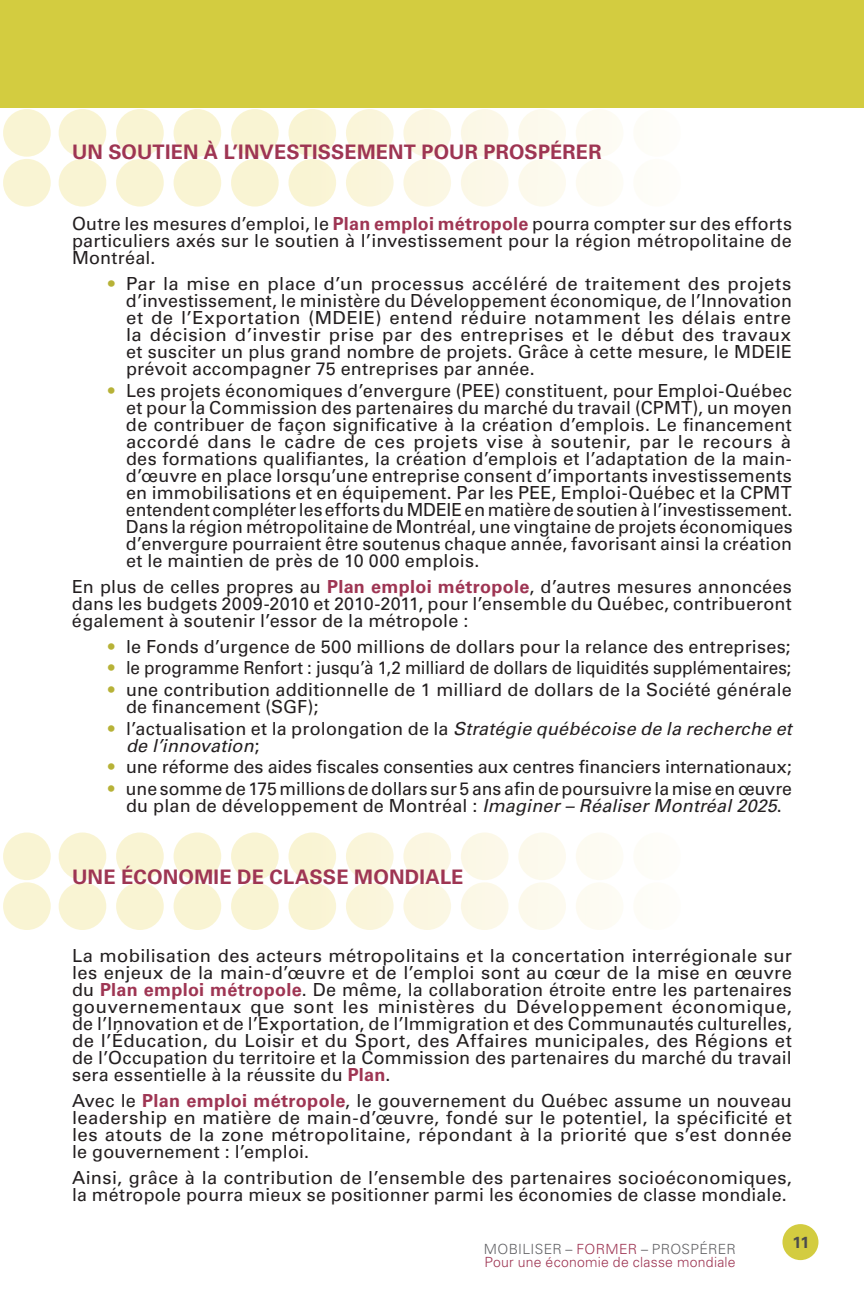
<style>
.page{position:relative;width:864px;height:1296px;background:#fff}
.page>*{position:absolute;margin:0;border:0;box-sizing:border-box;transform-origin:0 0}
.t1{font:700 20px "Univers";letter-spacing:.01em;color:#9e3553}
.t2{font:18px/17px "Univers LT Std";letter-spacing:.01em;color:#231f20;text-align:justify}
.t3{font:18px "Univers LT Std";letter-spacing:.01em;color:#231f20;scale:.95 1}
.t4{font:italic 18px "Univers";letter-spacing:.01em;color:#231f20}
.t5{font:700 16px "Univers LT Std";color:#4b4c4d}
.t6{font:300 14px/13px "Univers";letter-spacing:.02em;color:#9e3553}
.s1{font-weight:700;color:#9e3553}
.s2{color:#b7b237}
.s3{font-family:"Univers";font-style:italic}
.s4{font-family:"Univers LT Std";font-style:normal}
.s5{color:#636366}
</style>
<div class="page">
<div style="left:782px;top:1224px;width:36px;height:36px;background:#d3cc40;border-radius:50%"></div>
<div style="left:59px;top:109px;width:47px;height:48px;background:#f9f4d3;border-radius:50%"></div>
<div style="left:59px;top:159px;width:47px;height:48px;background:#f9f4d3;border-radius:50%"></div>
<div style="left:116px;top:109px;width:48px;height:48px;background:#f9f4d3;border-radius:50%"></div>
<div style="left:116px;top:159px;width:48px;height:48px;background:#f9f4d3;border-radius:50%"></div>
<div style="left:174px;top:109px;width:47px;height:48px;background:#f9f4d3;border-radius:50%"></div>
<div style="left:174px;top:159px;width:47px;height:48px;background:#f9f4d3;border-radius:50%"></div>
<div style="left:231px;top:109px;width:48px;height:48px;background:#f9f4d3;border-radius:50%"></div>
<div style="left:231px;top:159px;width:48px;height:48px;background:#f9f4d3;border-radius:50%"></div>
<div style="left:288px;top:109px;width:48px;height:48px;background:#f9f4d4;border-radius:50%"></div>
<div style="left:288px;top:159px;width:48px;height:48px;background:#f9f4d4;border-radius:50%"></div>
<div style="left:346px;top:109px;width:48px;height:48px;background:#faf5db;border-radius:50%"></div>
<div style="left:346px;top:159px;width:48px;height:48px;background:#faf5db;border-radius:50%"></div>
<div style="left:403px;top:109px;width:48px;height:48px;background:#fbf6e1;border-radius:50%"></div>
<div style="left:403px;top:159px;width:48px;height:48px;background:#fbf6e1;border-radius:50%"></div>
<div style="left:461px;top:109px;width:48px;height:48px;background:#fcf8e7;border-radius:50%"></div>
<div style="left:461px;top:159px;width:48px;height:48px;background:#fcf8e8;border-radius:50%"></div>
<div style="left:518px;top:109px;width:48px;height:48px;background:#fcfaed;border-radius:50%"></div>
<div style="left:518px;top:159px;width:48px;height:48px;background:#fcfaed;border-radius:50%"></div>
<div style="left:576px;top:109px;width:47px;height:48px;background:#fdfbf3;border-radius:50%"></div>
<div style="left:576px;top:159px;width:47px;height:48px;background:#fdfbf3;border-radius:50%"></div>
<div style="left:633px;top:109px;width:48px;height:48px;background:#fefdf8;border-radius:50%"></div>
<div style="left:633px;top:159px;width:48px;height:48px;background:#fefdf8;border-radius:50%"></div>
<div style="left:3px;top:109px;width:48px;height:48px;background:#f9f4d3;border-radius:50%"></div>
<div style="left:3px;top:159px;width:48px;height:48px;background:#f9f4d3;border-radius:50%"></div>
<div style="left:59px;top:832px;width:47px;height:48px;background:#f9f4d3;border-radius:50%"></div>
<div style="left:59px;top:882px;width:47px;height:48px;background:#f9f4d3;border-radius:50%"></div>
<div style="left:116px;top:832px;width:48px;height:48px;background:#f9f4d3;border-radius:50%"></div>
<div style="left:116px;top:882px;width:48px;height:48px;background:#f9f4d3;border-radius:50%"></div>
<div style="left:174px;top:832px;width:47px;height:48px;background:#f9f4d3;border-radius:50%"></div>
<div style="left:174px;top:882px;width:47px;height:48px;background:#f9f4d3;border-radius:50%"></div>
<div style="left:231px;top:832px;width:48px;height:48px;background:#f9f4d3;border-radius:50%"></div>
<div style="left:231px;top:882px;width:48px;height:48px;background:#f9f4d3;border-radius:50%"></div>
<div style="left:288px;top:832px;width:48px;height:48px;background:#f9f4d4;border-radius:50%"></div>
<div style="left:288px;top:882px;width:48px;height:48px;background:#f9f4d4;border-radius:50%"></div>
<div style="left:346px;top:832px;width:48px;height:48px;background:#faf5db;border-radius:50%"></div>
<div style="left:346px;top:882px;width:48px;height:48px;background:#faf5db;border-radius:50%"></div>
<div style="left:403px;top:832px;width:48px;height:48px;background:#fbf6e1;border-radius:50%"></div>
<div style="left:403px;top:882px;width:48px;height:48px;background:#fbf6e1;border-radius:50%"></div>
<div style="left:461px;top:832px;width:48px;height:48px;background:#fcf8e7;border-radius:50%"></div>
<div style="left:461px;top:882px;width:48px;height:48px;background:#fcf8e8;border-radius:50%"></div>
<div style="left:518px;top:832px;width:48px;height:48px;background:#fcfaed;border-radius:50%"></div>
<div style="left:518px;top:882px;width:48px;height:48px;background:#fcfaed;border-radius:50%"></div>
<div style="left:576px;top:832px;width:47px;height:48px;background:#fdfbf3;border-radius:50%"></div>
<div style="left:576px;top:882px;width:47px;height:48px;background:#fdfbf3;border-radius:50%"></div>
<div style="left:633px;top:832px;width:48px;height:48px;background:#fefdf8;border-radius:50%"></div>
<div style="left:633px;top:882px;width:48px;height:48px;background:#fefdf8;border-radius:50%"></div>
<div style="left:3px;top:832px;width:48px;height:48px;background:#f9f4d3;border-radius:50%"></div>
<div style="left:3px;top:882px;width:48px;height:48px;background:#f9f4d3;border-radius:50%"></div>
<div style="left:0;top:0;width:864px;height:108px;background:#d3cc40"></div>
<p class="t1" style="left:72px;top:140px;width:242px">UN SOUTIE N À L’INVES TISSE</p>
<p class="t1" style="left:357px;top:140px;width:211px">MENT POUR PROSPÉRER</p>
<p class="t2" style="left:72px;top:215px;width:721px">Outre les mesures d’emploi, le <span class="s1">Plan emploi métropole</span> pourra compter sur des efforts particuliers axés sur le soutien à l’investissement pour la région métropolitaine de Montréal.</p>
<p class="t2" style="left:126px;top:275px;width:668px;text-indent:-18px"><span class="s2">•</span> Par la mise en place d’un processus accéléré de traitement des projets d’investissement, le ministère du Développement économique, de l’Innovation et de l’Exportation (MDEIE) entend réduire notamment les délais entre la décision d’investir prise par des entreprises et le début des travaux et susciter un plus grand nombre de projets. Grâce à cette mesure, le MDEIE prévoit accompagner 75 entreprises par année.</p>
<p class="t2" style="left:126px;top:382px;width:668px;text-indent:-18px"><span class="s2">•</span> Les projets économiques d’envergure (PEE) constituent, pour Emploi-Québec et pour la Commission des partenaires du marché du travail (CPMT), un moyen de contribuer de façon significative à la création d’emplois. Le financement accordé dans le cadre de ces projets vise à soutenir, par le recours à des formations qualifiantes, la création d’emplois et l’adaptation de la main&shy;d’œuvre en place lorsqu’une entreprise consent d’importants investissements en immobilisations et en équipement. Par les PEE, Emploi-Québec et la CPMT entendent compléter les efforts du MDEIE en matière de soutien à l’investissement.<br>Dans la région métropolitaine de Montréal, une vingtaine de projets économiques d’envergure pourraient être soutenus chaque année, favorisant ainsi la création et le maintien de près de 10 000 emplois.</p>
<p class="t2" style="left:72px;top:578px;width:721px">En plus de celles propres au <span class="s1">Plan emploi métropole</span>, d’autres mesures annoncées dans les budgets 2009-2010 et 2010-2011, pour l’ensemble du Québec, contribueront également à soutenir l’essor de la métropole :</p>
<p class="t2" style="left:108px;top:638px;width:684px"><span class="s2">•</span> le Fonds d’urgence de 500 millions de dollars pour la relance des entreprises;</p>
<p class="t3" style="left:108px;top:657px;width:721px"><span class="s2">•</span> le programme Renfort : jusqu’à 1,2 milliard de dollars de liquidités supplémentaires;</p>
<p class="t2" style="left:126px;top:681px;width:667px;text-indent:-18px"><span class="s2">•</span> une contribution additionnelle de 1 milliard de dollars de la Société générale de financement (SGF);</p>
<p class="t2" style="left:108px;top:720px;width:685px"><span class="s2">•</span> l’actualisation et la prolongation de la <span class="s3">Stratégie québécoise de la recherche et</span></p>
<p class="t4" style="left:126px;top:735px;width:135px">de l’innovation<span class="s4">;</span></p>
<p class="t2" style="left:108px;top:759px;width:685px"><span class="s2">•</span> une réforme des aides fiscales consenties aux centres financiers internationaux;</p>
<p class="t2" style="left:108px;top:780px;width:686px;text-align:center"><span class="s2">•</span> une somme de 175 millions de dollars sur 5 ans afin de poursuivre la mise en œuvre du plan de développement de Montréal : <span class="s3">Imaginer – Réaliser Montréal 2025</span>.</p>
<p class="t1" style="left:72px;top:865px;width:228px">UNE ÉCONOMIE DE CLASSE</p>
<p class="t1" style="left:354px;top:865px;width:56px">MONDIA</p>
<p class="t1" style="left:440px;top:865px;width:23px">LE</p>
<p class="t2" style="left:72px;top:948px;width:722px">La mobilisation des acteurs métropolitains et la concertation interrégionale sur les enjeux de la main-d’œuvre et de l’emploi sont au cœur de la mise en œuvre du <span class="s1">Plan emploi métropole</span>. De même, la collaboration étroite entre les partenaires gouvernementaux que sont les ministères du Développement économique, de l’Innovation et de l’Exportation, de l’Immigration et des Communautés culturelles, de l’Éducation, du Loisir et du Sport, des Affaires municipales, des Régions et de l’Occupation du territoire et la Commission des partenaires du marché du travail sera essentielle à la réussite du <span class="s1">Plan</span>.</p>
<p class="t2" style="left:72px;top:1093px;width:722px">Avec le <span class="s1">Plan emploi métropole</span>, le gouvernement du Québec assume un nouveau leadership en matière de main-d’œuvre, fondé sur le potentiel, la spécificité et les atouts de la zone métropolitaine, répondant à la priorité que s’est donnée le gouvernement : l’emploi.</p>
<p class="t2" style="left:72px;top:1170px;width:721px">Ainsi, grâce à la contribution de l’ensemble des partenaires socioéconomiques, la métropole pourra mieux se positionner parmi les économies de classe mondiale.</p>
<p class="t6" style="left:484px;top:1242px;width:253px"><span class="s5">MOBILISER –</span> FORMER <span class="s5">– PROSPÉRER<br></span>Pour une économie de classe mondiale</p>
<p class="t5" style="left:793px;top:1233px;width:18px">11</p>
</div>
